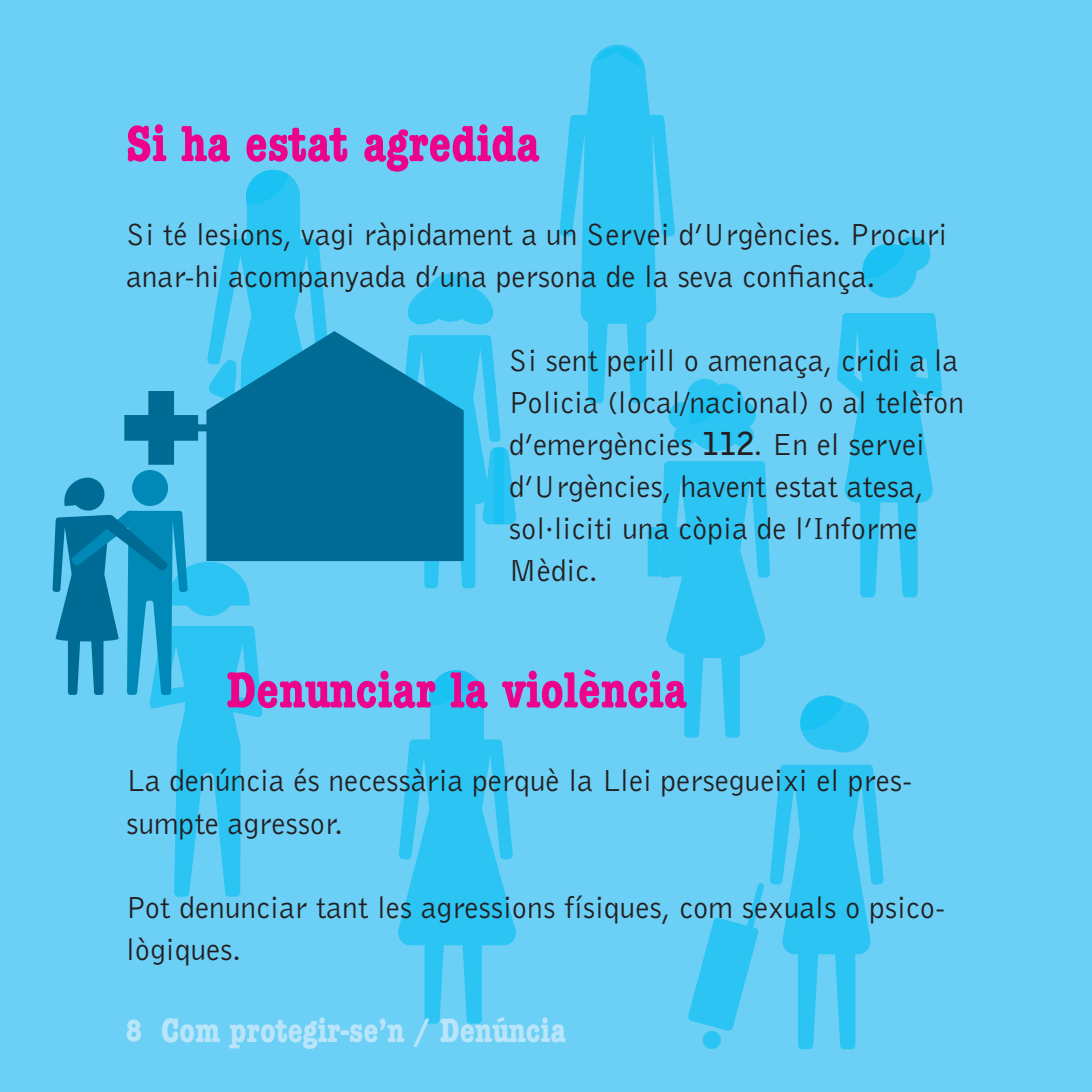
<style>
.page{position:relative;width:1092px;height:1092px;background:#fff}
.page>*{position:absolute;margin:0;border:0;box-sizing:border-box;transform-origin:0 0}
.t1{font:52.5px "CA Typewriter Bld";color:#ed028c}
.t2{font:35px "CA Typewriter Bld";color:#b9e5fa}
.t3{font:31.5px/42px "Bell Gothic BT";color:#231f20}
.t4{font:31.5px "CA Typewriter Bld";color:#b9e5fa}
.s1{font-weight:700}
</style>
<div class="page">
<div style="left:0;top:0;width:1091px;height:1091px;background:#6bcff6"></div>
<svg style="left:424px;top:335px;width:92px;height:253px"></svg>
<div style="left:426px;top:274px;width:48px;height:47px;background:#2bc4f3;border-radius:50%"></div>
<svg style="left:407px;top:281px;width:86px;height:44px"></svg>
<svg style="left:800px;top:695px;width:69px;height:58px"></svg>
<svg style="left:688px;top:764px;width:195px;height:285px"></svg>
<div style="left:430px;top:701px;width:53px;height:50px;background:#2bc4f3"></div>
<svg style="left:398px;top:739px;width:118px;height:284px"></svg>
<div style="left:429px;top:670px;width:54px;height:54px;background:#2bc4f3;border-radius:50%"></div>
<svg style="left:429px;top:670px;width:44px;height:35px"></svg>
<div style="left:862px;top:244px;width:54px;height:54px;background:#2bc4f3;border-radius:50%"></div>
<svg style="left:862px;top:236px;width:69px;height:45px"></svg>
<svg style="left:837px;top:313px;width:105px;height:284px"></svg>
<svg style="left:647px;top:461px;width:123px;height:276px"></svg>
<div style="left:674px;top:424px;width:22px;height:22px;background:#2bc4f3;border-radius:50%"></div>
<div style="left:668px;top:402px;width:28px;height:27px;background:#2bc4f3;border-radius:50%"></div>
<div style="left:686px;top:379px;width:36px;height:36px;background:#2bc4f3;border-radius:50%"></div>
<div style="left:707px;top:383px;width:36px;height:36px;background:#2bc4f3;border-radius:50%"></div>
<div style="left:728px;top:401px;width:27px;height:27px;background:#2bc4f3;border-radius:50%"></div>
<div style="left:731px;top:424px;width:22px;height:22px;background:#2bc4f3;border-radius:50%"></div>
<div style="left:688px;top:396px;width:55px;height:55px;background:#2bc4f3;border-radius:50%"></div>
<svg style="left:689px;top:396px;width:30px;height:27px"></svg>
<svg style="left:559px;top:47px;width:116px;height:356px"></svg>
<svg style="left:329px;top:331px;width:134px;height:230px;background:#0b7ba4"></svg>
<svg style="left:52px;top:170px;width:277px;height:726px"></svg>
<p class="t1" style="left:126px;top:109px;width:415px">Si ha estat agredida</p>
<p class="t3" style="left:126px;top:213px;width:822px">Si té lesions, vagi ràpidament a un Servei d’Urgències. Procuri anar-hi acompanyada d’una persona de la seva confiança.</p>
<p class="t3" style="left:508px;top:339px;width:457px">Si sent perill o amenaça, cridi a la<br>Policia (local/nacional) o al telèfon d’emergències <span class="s1">112</span>. En el servei d’Urgències, havent estat atesa, sol·liciti una còpia de l’Informe<br>Mèdic.</p>
<p class="t1" style="left:226px;top:655px;width:462px">Denunciar la violència</p>
<p class="t3" style="left:126px;top:759px;width:788px">La denúncia és necessària perquè la Llei persegueixi el pres&shy;sumpte agressor.</p>
<p class="t3" style="left:126px;top:885px;width:821px">Pot denunciar tant les agressions físiques, com sexuals o psico&shy;lògiques.</p>
<p class="t4" style="left:126px;top:1009px;width:17px">8</p>
<p class="t2" style="left:161px;top:1006px;width:406px">Com protegir-se’n / Denúncia</p>
</div>
